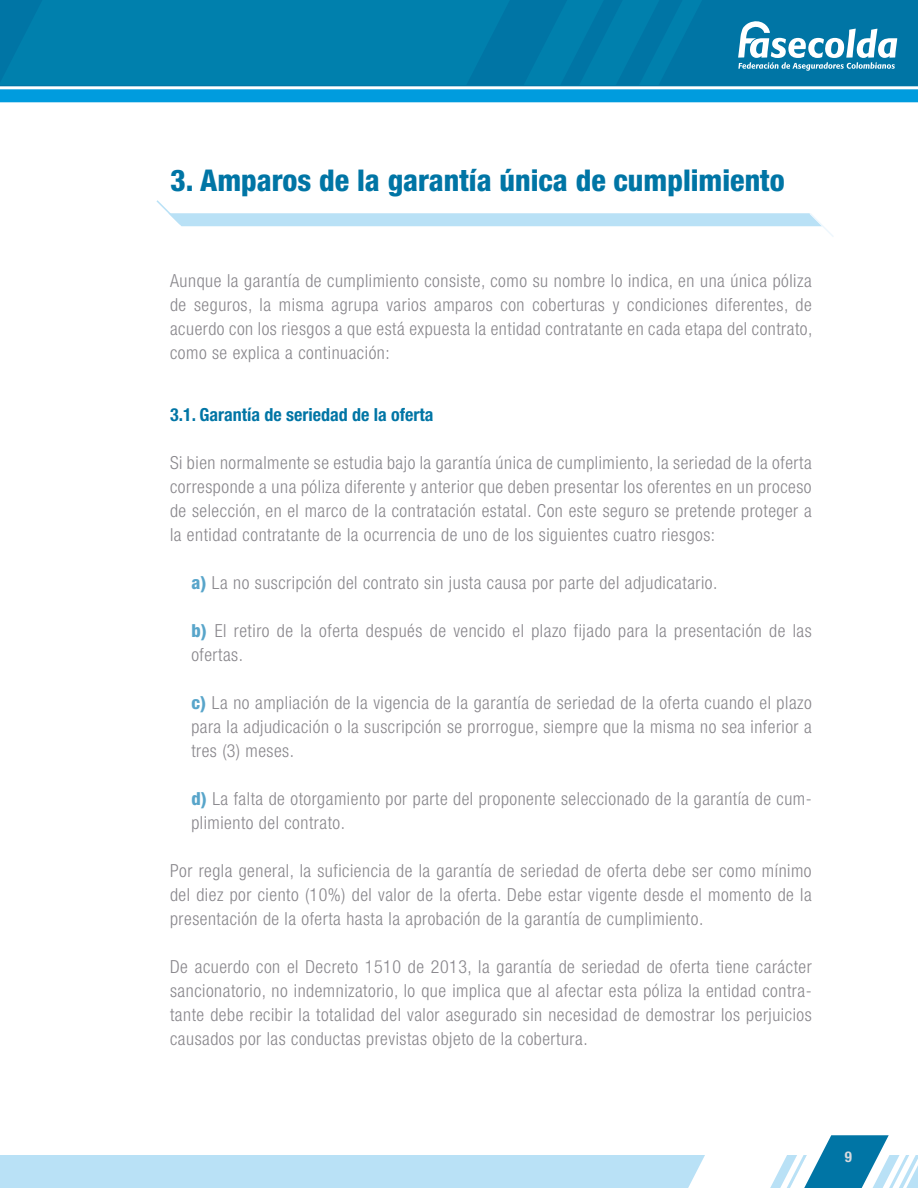
<style>
.page{position:relative;width:918px;height:1188px;background:#fff}
.page>*{position:absolute;margin:0;border:0;box-sizing:border-box;transform-origin:0 0}
.t1{font:800 condensed 30px "Helvetica Neue LT Std";color:#0075a5}
.t2{font:300 condensed 18px/24px "Helvetica Neue LT Std";letter-spacing:.03em;color:#89878c;text-align:justify}
.t3{font:700 condensed 18px "Helvetica Neue LT Std";color:#0075a5}
.t4{font:700 condensed 14.85px "Helvetica Neue LT Std";color:#d8dade}
.s1{font-weight:800;color:#58a5ca}
</style>
<div class="page">
<div style="left:0;top:1155px;width:918px;height:33px;background:#b9e1f6"></div>
<svg style="left:688px;top:1135px;width:230px;height:53px"></svg>
<svg style="left:0;top:0;width:918px;height:102px;background:#0f87b5"></svg>
<svg style="left:156px;top:200px;width:678px;height:37px"></svg>
<h1 class="t1" style="left:170px;top:162px;width:616px">3. Amparos de la garantía única de cumplimiento</h1>
<p class="t2" style="left:170px;top:269px;width:644px">Aunque la garantía de cumplimiento consiste, como su nombre lo indica, en una única póliza de seguros, la misma agrupa varios amparos con coberturas y condiciones diferentes, de acuerdo con los riesgos a que está expuesta la entidad contratante en cada etapa del contrato, como se explica a continuación:</p>
<p class="t3" style="left:170px;top:404px;width:265px">3.1. Garantía de seriedad de la oferta</p>
<p class="t2" style="left:170px;top:450px;width:643px">Si bien normalmente se estudia bajo la garantía única de cumplimiento, la seriedad de la oferta corresponde a una póliza diferente y anterior que deben presentar los oferentes en un proceso de selección, en el marco de la contratación estatal. Con este seguro se pretende proteger a la entidad contratante de la ocurrencia de uno de los siguientes cuatro riesgos:</p>
<p class="t2" style="left:191px;top:570px;width:528px"><span class="s1">a)</span> La no suscripción del contrato sin justa causa por parte del adjudicatario.</p>
<p class="t2" style="left:191px;top:618px;width:622px"><span class="s1">b)</span> El retiro de la oferta después de vencido el plazo fijado para la presentación de las ofertas.</p>
<p class="t2" style="left:191px;top:690px;width:622px"><span class="s1">c)</span> La no ampliación de la vigencia de la garantía de seriedad de la oferta cuando el plazo para la adjudicación o la suscripción se prorrogue, siempre que la misma no sea inferior a tres (3) meses.</p>
<p class="t2" style="left:191px;top:786px;width:622px"><span class="s1">d)</span> La falta de otorgamiento por parte del proponente seleccionado de la garantía de cum&shy;plimiento del contrato.</p>
<p class="t2" style="left:170px;top:858px;width:643px">Por regla general, la suficiencia de la garantía de seriedad de oferta debe ser como mínimo del diez por ciento (10%) del valor de la oferta. Debe estar vigente desde el momento de la presentación de la oferta hasta la aprobación de la garantía de cumplimiento.</p>
<p class="t2" style="left:170px;top:954px;width:643px">De acuerdo con el Decreto 1510 de 2013, la garantía de seriedad de oferta tiene carácter sancionatorio, no indemnizatorio, lo que implica que al afectar esta póliza la entidad contra&shy;tante debe recibir la totalidad del valor asegurado sin necesidad de demostrar los perjuicios causados por las conductas previstas objeto de la cobertura.</p>
<p class="t4" style="left:845px;top:1148px;width:9px">9</p>
</div>
